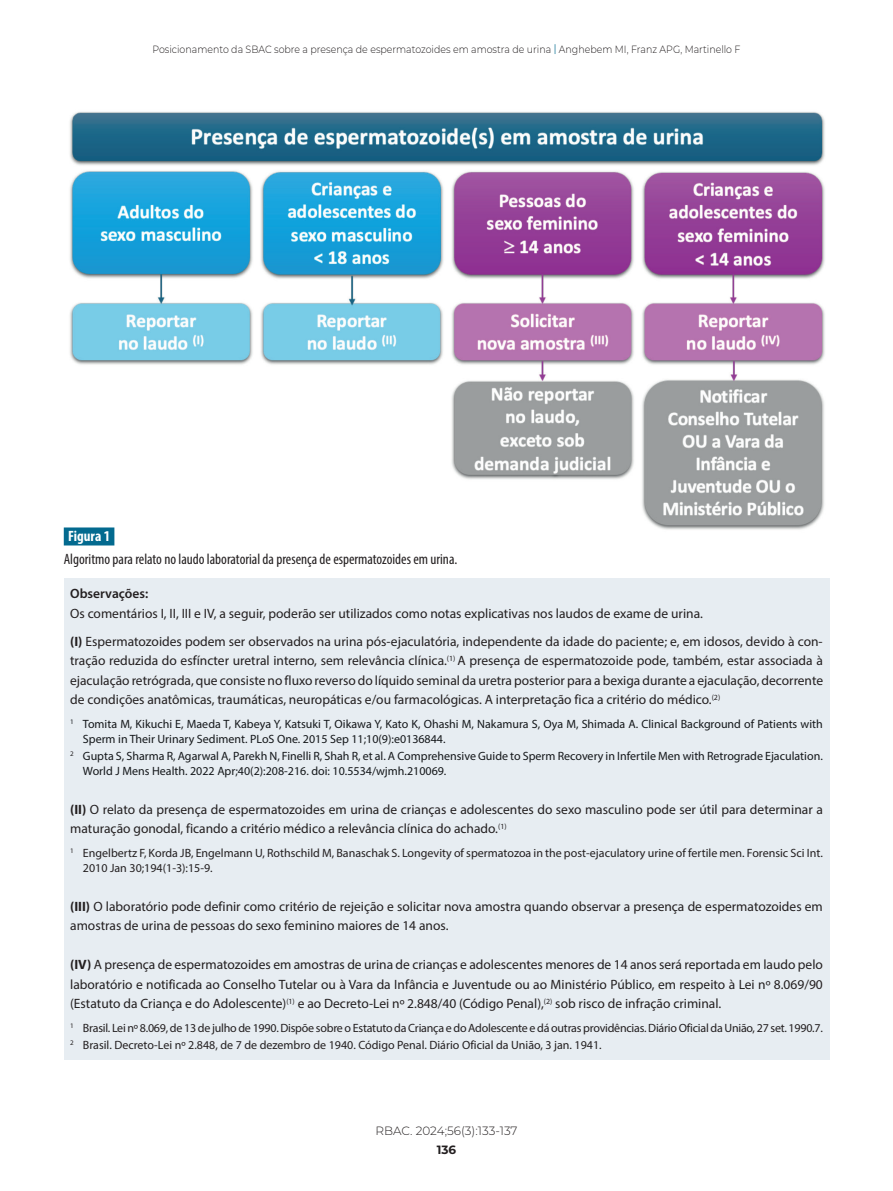
<style>
.page{position:relative;width:893px;height:1191px;background:#fff}
.page>*{position:absolute;margin:0;border:0;box-sizing:border-box;transform-origin:0 0}
.t1{font:condensed 15px "Myriad Pro";color:#231f20}
.t2{font:700 condensed 15px "Myriad Pro";color:#fff}
.t3{font:13.5px/19.5px "Myriad Pro";color:#231f20}
.t4{font:600 13.5px "Myriad Pro";color:#231f20}
.t5{font:12px/15px "Myriad Pro";color:#14171a}
.t6{font:12px/17.1px "Myriad Pro";letter-spacing:-.02em;color:#231f20}
.t7{font:12px/15px "Myriad Pro";color:#231f20}
.t8{font:300 12px "Montserrat";color:#231f20}
.t9{font:700 12px "Montserrat";color:#231f20}
.t10{font:300 10.5px "Montserrat";color:#231f20;scale:.9 1}
.s1{font-weight:400;color:#036a8f}
.s2{font-weight:700}
</style>
<div class="page">
<img style="left:70px;top:112px;width:755px;height:422px">
<div style="left:64px;top:579px;width:765px;height:481px;background:#e7edf2"></div>
<div style="left:64px;top:527px;width:50px;height:18px;background:#036a8f"></div>
<p class="t10" style="left:152px;top:42px;width:655px">Posicionamento da SBAC sobre a presença de espermatozoides em amostra de urina <span class="s1">|</span> Anghebem MI, Franz APG, Martinello F</p>
<p class="t2" style="left:68px;top:527px;width:44px">Figura 1</p>
<p class="t1" style="left:64px;top:549px;width:395px">Algoritmo para relato no laudo laboratorial da presença de espermatozoides em urina.</p>
<p class="t4" style="left:70px;top:585px;width:80px">Observações:</p>
<p class="t3" style="left:70px;top:599px;width:754px;line-height:28px">Os comentários I, II, III e IV, a seguir, poderão ser utilizados como notas explicativas nos laudos de exame de urina.<br><span class="s2">(I)</span> Espermatozoides podem ser observados na urina pós-ejaculatória, independente da idade do paciente; e, em idosos, devido à con-</p>
<p class="t3" style="left:70px;top:650px;width:754px;text-align:justify">tração reduzida do esfíncter uretral interno, sem relevância clínica.<sup>(1)</sup> A presença de espermatozoide pode, também, estar associada à ejaculação retrógrada, que consiste no fluxo reverso do líquido seminal da uretra posterior para a bexiga durante a ejaculação, decorrente de condições anatômicas, traumáticas, neuropáticas e/ou farmacológicas. A interpretação fica a critério do médico.<sup>(2)</sup></p>
<p class="t5" style="left:83px;top:716px;width:741px;text-indent:-13px"><sup>1</sup> Tomita M, Kikuchi E, Maeda T, Kabeya Y, Katsuki T, Oikawa Y, Kato K, Ohashi M, Nakamura S, Oya M, Shimada A. Clinical Background of Patients with<br>Sperm in Their Urinary Sediment. PLoS One. 2015 Sep 11;10(9):e0136844.</p>
<p class="t5" style="left:83px;top:748px;width:741px;text-indent:-13px"><sup>2</sup> Gupta S, Sharma R, Agarwal A, Parekh N, Finelli R, Shah R, et al. A Comprehensive Guide to Sperm Recovery in Infertile Men with Retrograde Ejaculation.<br>World J Mens Health. 2022 Apr;40(2):208-216. doi: 10.5534/wjmh.210069.</p>
<p class="t3" style="left:70px;top:799px;width:754px"><span class="s2">(II)</span> O relato da presença de espermatozoides em urina de crianças e adolescentes do sexo masculino pode ser útil para determinar a maturação gonodal, ficando a critério médico a relevância clínica do achado.<sup>(1)</sup></p>
<p class="t7" style="left:83px;top:845px;width:741px;text-indent:-13px"><sup>1</sup> Engelbertz F, Korda JB, Engelmann U, Rothschild M, Banaschak S. Longevity of spermatozoa in the post-ejaculatory urine of fertile men. Forensic Sci Int.<br>2010 Jan 30;194(1-3):15-9.</p>
<p class="t3" style="left:70px;top:896px;width:754px"><span class="s2">(III)</span> O laboratório pode definir como critério de rejeição e solicitar nova amostra quando observar a presença de espermatozoides em amostras de urina de pessoas do sexo feminino maiores de 14 anos.</p>
<p class="t3" style="left:70px;top:955px;width:754px;text-align:justify"><span class="s2">(IV)</span> A presença de espermatozoides em amostras de urina de crianças e adolescentes menores de 14 anos será reportada em laudo pelo laboratório e notificada ao Conselho Tutelar ou à Vara da Infância e Juventude ou ao Ministério Público, em respeito à Lei nº 8.069/90 (Estatuto da Criança e do Adolescente)<sup>(1)</sup> e ao Decreto-Lei nº 2.848/40 (Código Penal),<sup>(2)</sup> sob risco de infração criminal.</p>
<p class="t6" style="left:70px;top:1019px;width:754px"><sup>1</sup> Brasil. Lei nº 8.069, de 13 de julho de 1990. Dispõe sobre o Estatuto da Criança e do Adolescente e dá outras providências. Diário Oficial da União, 27 set. 1990.7.<br><sup>2</sup> Brasil. Decreto-Lei nº 2.848, de 7 de dezembro de 1940. Código Penal. Diário Oficial da União, 3 jan. 1941.</p>
<p class="t8" style="left:375px;top:1122px;width:144px">RBAC. 2024;56(3):133-137</p>
<p class="t9" style="left:437px;top:1140px;width:21px">136</p>
</div>
